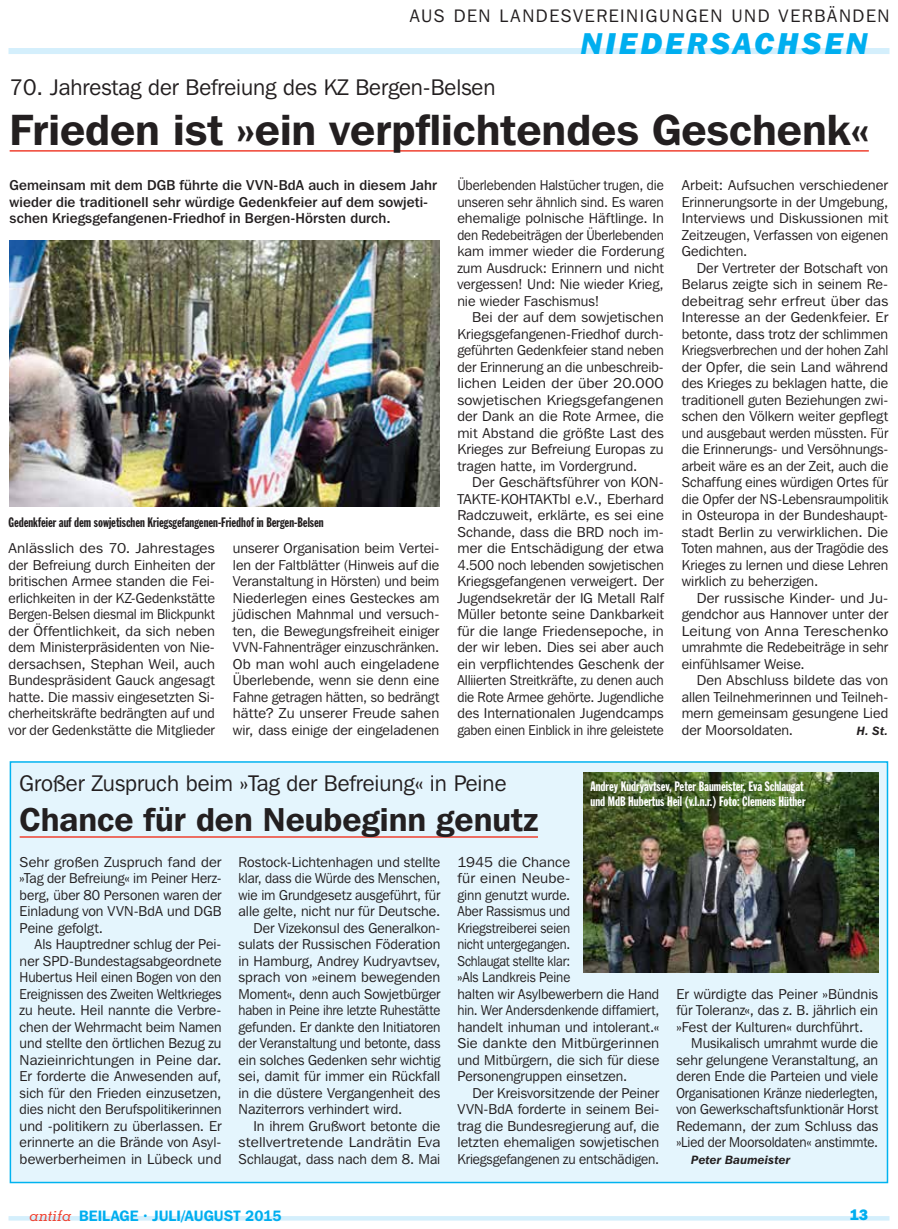
<style>
.page{position:relative;width:898px;height:1229px;background:#fff}
.page>*{position:absolute;margin:0;border:0;box-sizing:border-box;transform-origin:0 0}
.t1{font:600 43.5px "Franklin Gothic IT Cby BT";color:#231f20}
.t2{font:600 33px "Franklin Gothic IT Cby BT";color:#231f20}
.t3{font:italic 800 30px "Franklin Gothic IT Cby BT";letter-spacing:.105em;color:#00aeef}
.t4{font:22.5px "Franklin Gothic IT Cby BT";color:#231f20}
.t5{font:18px "Franklin Gothic IT Cby BT";letter-spacing:.09em;color:#231f20}
.t6{font:600 15px "Franklin Gothic IT Cby BT";letter-spacing:.005em;color:#00aeef}
.t7{font:800 15px "Franklin Gothic IT Cby BT";color:#00aeef}
.t8{font:14.25px/16.5px "Franklin Gothic IT Cby BT";color:#231f20;text-align:justify}
.t9{font:14.25px/16.5px "Franklin Gothic IT Cby BT";color:#231f20;text-align:justify;scale:1.04 1}
.t10{font:14.25px/16.5px "Franklin Gothic IT Cby BT";color:#231f20;text-align:justify;scale:1.07 1}
.t11{font:14.25px/16.5px "Franklin Gothic IT Cby BT";color:#231f20;text-align:justify;scale:.94 1}
.t12{font:500 14.25px/16.5px "Franklin Gothic IT Cby BT";letter-spacing:.005em;color:#231f20}
.t13{font:14.25px "Franklin Gothic IT Cby BT";color:#231f20;scale:.96 1}
.t14{font:14.25px "Franklin Gothic IT Cby BT";color:#231f20;scale:.92 1}
.t15{font:14.25px "Franklin Gothic IT Cby BT";color:#231f20;scale:1.08 1}
.t16{font:13.5px/15px "Franklin Gothic Extra Cond";color:#fff}
.t17{font:13.5px "Franklin Gothic Extra Cond";color:#231f20}
.t18{font:italic 600 12px "Franklin Gothic IT Cby BT";letter-spacing:.01em;color:#231f20}
.s1{font-family:"Memphis";font-weight:500;font-style:italic;color:#ef4130}
</style>
<div class="page">
<hr style="left:9px;top:1216px;width:880px;height:4px;background:#d4effc">
<div style="left:9px;top:48px;width:880px;height:6px;background:#d4effc"></div>
<hr style="left:10px;top:150px;width:858px;height:2px;background:#ef4130">
<div style="left:10px;top:762px;width:877px;height:420px;background:#e4f5fd"></div>
<div style="left:10px;top:761px;width:877px;height:422px;border:2px solid #00b3f0"></div>
<img style="left:10px;top:240px;width:429px;height:266px">
<hr style="left:20px;top:836px;width:518px;height:2px;background:#ef4130">
<img style="left:583px;top:772px;width:294px;height:200px">
<p class="t5" style="left:409px;top:5px;width:481px">AUS DEN LANDESVEREINIGUNGEN UND VERBÄNDEN</p>
<h3 class="t3" style="left:581px;top:25px;width:288px">NIEDERSACHSEN</h3>
<h3 class="t4" style="left:10px;top:74px;width:487px">70. Jahrestag der Befreiung des KZ Bergen-Belsen</h3>
<h1 class="t1" style="left:10px;top:102px;width:860px">Frieden ist »ein verpflichtendes Geschenk«</h1>
<p class="t12" style="left:10px;top:177px;width:428px">Gemeinsam mit dem DGB führte die VVN-BdA auch in diesem Jahr wieder die traditionell sehr würdige Gedenkfeier auf dem sowjeti&shy;schen Kriegsgefangenen-Friedhof in Bergen-Hörsten durch.</p>
<p class="t17" style="left:9px;top:515px;width:316px">Gedenkfeier auf dem sowjetischen Kriegsgefangenen-Friedhof in Bergen-Belsen</p>
<p class="t10" style="left:9px;top:540px;width:194px">Anlässlich des 70. Jahrestages der Befreiung durch Einheiten der britischen Armee standen die Fei&shy;erlichkeiten in der KZ-Gedenkstätte Bergen-Belsen diesmal im Blickpunkt der Öffentlichkeit, da sich neben dem Ministerpräsidenten von Nie&shy;dersachsen, Stephan Weil, auch Bundespräsident Gauck angesagt hatte. Die massiv eingesetzten Si&shy;cherheitskräfte bedrängten auf und vor der Gedenkstätte die Mitglieder</p>
<p class="t8" style="left:233px;top:540px;width:208px">unserer Organisation beim Vertei&shy;len der Faltblätter (Hinweis auf die Veranstaltung in Hörsten) und beim Niederlegen eines Gesteckes am jüdischen Mahnmal und versuch&shy;ten, die Bewegungsfreiheit einiger VVN-Fahnenträger einzuschränken.<br>Ob man wohl auch eingeladene Überlebende, wenn sie denn eine Fahne getragen hätten, so bedrängt hätte? Zu unserer Freude sahen wir, dass einige der eingeladenen</p>
<p class="t11" style="left:457px;top:177px;width:221px">Überlebenden Halstücher trugen, die unseren sehr ähnlich sind. Es waren ehemalige polnische Häftlinge. In den Redebeiträgen der Überlebenden kam immer wieder die Forderung zum Ausdruck: Erinnern und nicht vergessen! Und: Nie wieder Krieg, nie wieder Faschismus!</p>
<p class="t9" style="left:457px;top:309px;width:200px;text-indent:15px">Bei der auf dem sowjetischen Kriegsgefangenen-Friedhof durch&shy;geführten Gedenkfeier stand neben der Erinnerung an die unbeschreib&shy;lichen Leiden der über 20.000 sowjetischen Kriegsgefangenen der Dank an die Rote Armee, die mit Abstand die größte Last des Krieges zur Befreiung Europas zu tragen hatte, im Vordergrund.</p>
<p class="t8" style="left:457px;top:474px;width:208px;text-indent:15px">Der Geschäftsführer von KON-TAKTE-KOHTAKTbl e.V., Eberhard Radczuweit, erklärte, es sei eine Schande, dass die BRD noch im&shy;mer die Entschädigung der etwa 4.500 noch lebenden sowjetischen Kriegsgefangenen verweigert. Der Jugendsekretär der IG Metall Ralf Müller betonte seine Dankbarkeit für die lange Friedensepoche, in der wir leben. Dies sei aber auch ein verpflichtendes Geschenk der Alliierten Streitkräfte, zu denen auch die Rote Armee gehörte. Jugendliche des Internationalen Jugendcamps gaben einen Einblick in ihre geleistete</p>
<p class="t9" style="left:681px;top:177px;width:200px">Arbeit: Aufsuchen verschiedener Erinnerungsorte in der Umgebung, Interviews und Diskussionen mit Zeitzeugen, Verfassen von eigenen Gedichten.</p>
<p class="t8" style="left:681px;top:259px;width:208px;text-indent:15px">Der Vertreter der Botschaft von Belarus zeigte sich in seinem Re&shy;debeitrag sehr erfreut über das Interesse an der Gedenkfeier. Er betonte, dass trotz der schlimmen Kriegsverbrechen und der hohen Zahl der Opfer, die sein Land während des Krieges zu beklagen hatte, die traditionell guten Beziehungen zwi&shy;schen den Völkern weiter gepflegt und ausgebaut werden müssten. Für die Erinnerungs- und Versöhnungs&shy;arbeit wäre es an der Zeit, auch die Schaffung eines würdigen Ortes für die Opfer der NS-Lebensraumpolitik in Osteuropa in der Bundeshaupt&shy;stadt Berlin zu verwirklichen. Die Toten mahnen, aus der Tragödie des Krieges zu lernen und diese Lehren wirklich zu beherzigen.</p>
<p class="t9" style="left:681px;top:589px;width:200px;text-indent:15px">Der russische Kinder- und Ju&shy;gendchor aus Hannover unter der Leitung von Anna Tereschenko umrahmte die Redebeiträge in sehr einfühlsamer Weise.</p>
<p class="t8" style="left:681px;top:672px;width:208px;text-indent:15px">Den Abschluss bildete das von allen Teilnehmerinnen und Teilneh&shy;mern gemeinsam gesungene Lied der Moorsoldaten.</p>
<p class="t18" style="left:856px;top:723px;width:33px">H. St.</p>
<h3 class="t4" style="left:20px;top:770px;width:488px">Großer Zuspruch beim »Tag der Befreiung« in Peine</h3>
<h2 class="t2" style="left:20px;top:799px;width:519px">Chance für den Neubeginn genutz</h2>
<p class="t16" style="left:590px;top:779px;width:216px">Andrey Kudryavtsev, Peter Baumeister, Eva Schlaugat und MdB Hubertus Heil (v.l.n.r.) Foto: Clemens Hüther</p>
<p class="t9" style="left:20px;top:853px;width:195px">Sehr großen Zuspruch fand der »Tag der Befreiung« im Peiner Herz&shy;berg, über 80 Personen waren der Einladung von VVN-BdA und DGB Peine gefolgt.</p>
<p class="t8" style="left:20px;top:936px;width:203px;text-indent:15px">Als Hauptredner schlug der Pei&shy;ner SPD-Bundestagsabgeordnete Hubertus Heil einen Bogen von den Ereignissen des Zweiten Weltkrieges zu heute. Heil nannte die Verbre&shy;chen der Wehrmacht beim Namen und stellte den örtlichen Bezug zu Nazieinrichtungen in Peine dar.<br>Er forderte die Anwesenden auf, sich für den Frieden einzusetzen, dies nicht den Berufspolitikerinnen und -politikern zu überlassen. Er erinnerte an die Brände von Asyl&shy;bewerberheimen in Lübeck und</p>
<p class="t8" style="left:238px;top:853px;width:203px">Rostock-Lichtenhagen und stellte</p>
<p class="t11" style="left:238px;top:870px;width:216px">klar, dass die Würde des Menschen,</p>
<p class="t13" style="left:238px;top:886px;width:212px">wie im Grundgesetz ausgeführt, für</p>
<p class="t8" style="left:238px;top:903px;width:203px">alle gelte, nicht nur für Deutsche.</p>
<p class="t8" style="left:253px;top:919px;width:188px">Der Vizekonsul des Generalkon-</p>
<p class="t8" style="left:238px;top:936px;width:203px">sulats der Russischen Föderation</p>
<p class="t8" style="left:238px;top:952px;width:203px">in Hamburg, Andrey Kudryavtsev,</p>
<p class="t8" style="left:238px;top:969px;width:203px">sprach von »einem bewegenden</p>
<p class="t8" style="left:238px;top:985px;width:203px">Moment«, denn auch Sowjetbürger</p>
<p class="t14" style="left:238px;top:1001px;width:221px">haben in Peine ihre letzte Ruhestätte</p>
<p class="t13" style="left:238px;top:1018px;width:212px">gefunden. Er dankte den Initiatoren</p>
<p class="t11" style="left:238px;top:1035px;width:216px">der Veranstaltung und betonte, dass</p>
<p class="t8" style="left:238px;top:1051px;width:203px">ein solches Gedenken sehr wichtig</p>
<p class="t8" style="left:238px;top:1068px;width:203px">sei, damit für immer ein Rückfall</p>
<p class="t8" style="left:238px;top:1084px;width:203px">in die düstere Vergangenheit des</p>
<p class="t8" style="left:238px;top:1101px;width:165px">Naziterrors verhindert wird.</p>
<p class="t8" style="left:253px;top:1117px;width:188px">In ihrem Grußwort betonte die</p>
<p class="t15" style="left:238px;top:1133px;width:188px">stellvertretende Landrätin Eva</p>
<p class="t8" style="left:238px;top:1150px;width:203px">Schlaugat, dass nach dem 8. Mai</p>
<p class="t9" style="left:457px;top:853px;width:195px;text-align:left">1945 die Chance<br>für einen Neube-<br>ginn genutzt wurde.<br>Aber Rassismus und<br>Kriegstreiberei seien<br>nicht untergegangen.<br>Schlaugat stellte klar:<br>»Als Landkreis Peine<br>halten wir Asylbewerbern die Hand hin. Wer Andersdenkende diffamiert, handelt inhuman und intolerant.«<br>Sie dankte den Mitbürgerinnen und Mitbürgern, die sich für diese<br>Personengruppen einsetzen.</p>
<p class="t8" style="left:457px;top:1084px;width:203px;text-indent:15px">Der Kreisvorsitzende der Peiner VVN-BdA forderte in seinem Bei&shy;trag die Bundesregierung auf, die letzten ehemaligen sowjetischen Kriegsgefangenen zu entschädigen.</p>
<p class="t8" style="left:676px;top:985px;width:203px">Er würdigte das Peiner »Bündnis für Toleranz«, das z. B. jährlich ein »Fest der Kulturen« durchführt.</p>
<p class="t8" style="left:676px;top:1035px;width:203px;text-indent:15px">Musikalisch umrahmt wurde die sehr gelungene Veranstaltung, an deren Ende die Parteien und viele Organisationen Kränze niederlegten, von Gewerkschaftsfunktionär Horst Redemann, der zum Schluss das »Lied der Moorsoldaten« anstimmte.</p>
<p class="t18" style="left:691px;top:1152px;width:100px">Peter Baumeister</p>
<p class="t6" style="left:30px;top:1206px;width:253px"><span class="s1">antifa</span> BEILAGE · JULI/AUGUST 2015</p>
<p class="t7" style="left:849px;top:1205px;width:20px">13</p>
</div>
